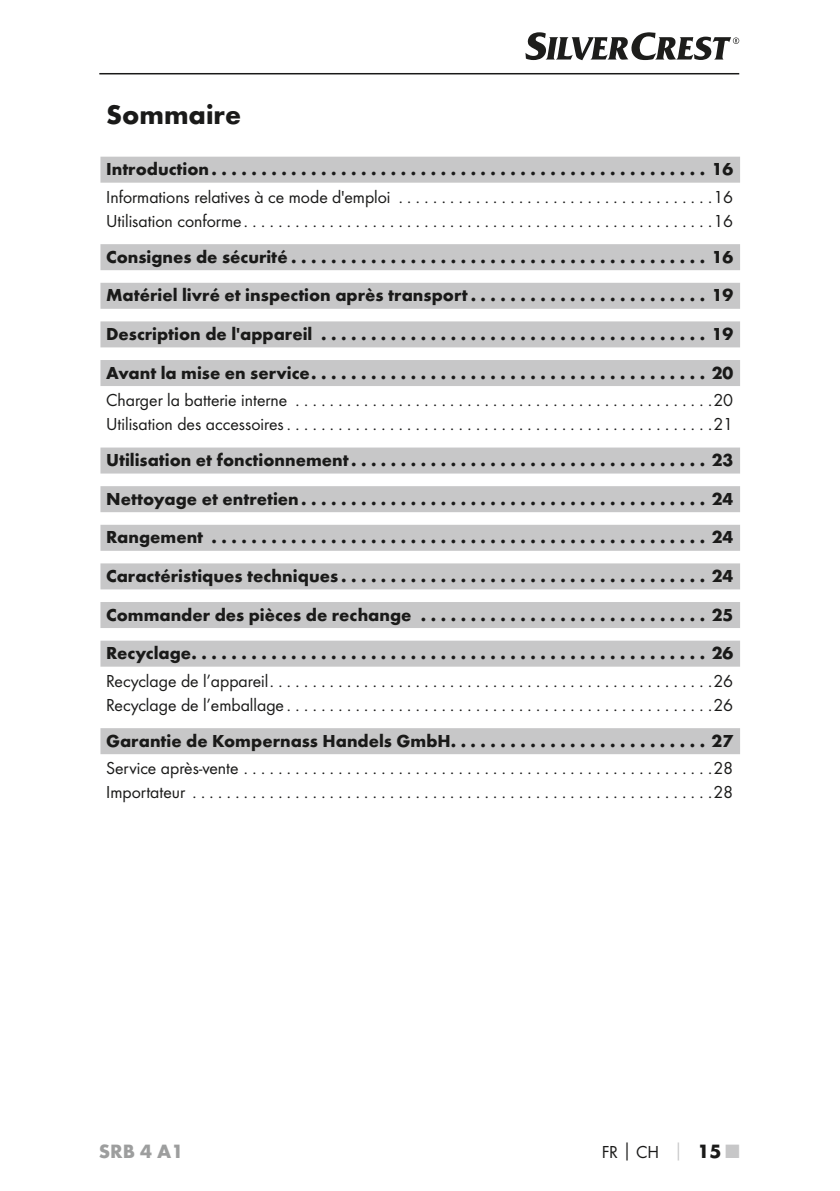
<style>
.page{position:relative;width:840px;height:1191px;background:#fff}
.page>*{position:absolute;margin:0;border:0;box-sizing:border-box;transform-origin:0 0}
.t1{font:700 28px "Futura";color:#1a1a19}
.t2{font:700 20px "Futura";color:#9d9e9e}
.t3{font:700 18px/38.6px "Futura";color:#1a1a19;text-align:justify}
.t4{font:18px/24.4px "Futura Boo";color:#1a1a19}
.s1{font-family:"Futura";font-weight:700}
.s2{font-family:"Futura";font-weight:700;color:#c7c7c8}
.s3{font-family:"Futura";font-weight:700;font-size:20px}
.s4{font-family:"Futura";font-weight:700;font-size:20px;color:#c7c7c8}
</style>
<div class="page">
<hr style="left:99px;top:73px;width:639px;height:1px;background:#1a1a19">
<svg style="left:525px;top:32px;width:213px;height:28px"></svg>
<div style="left:100px;top:157px;width:639px;height:26px;background:#c7c7c8"></div>
<div style="left:100px;top:244px;width:639px;height:26px;background:#c7c7c8"></div>
<div style="left:100px;top:283px;width:639px;height:26px;background:#c7c7c8"></div>
<div style="left:100px;top:321px;width:639px;height:26px;background:#c7c7c8"></div>
<div style="left:100px;top:360px;width:639px;height:26px;background:#c7c7c8"></div>
<div style="left:100px;top:447px;width:639px;height:26px;background:#c7c7c8"></div>
<div style="left:100px;top:486px;width:639px;height:26px;background:#c7c7c8"></div>
<div style="left:100px;top:525px;width:639px;height:26px;background:#c7c7c8"></div>
<div style="left:100px;top:563px;width:639px;height:26px;background:#c7c7c8"></div>
<div style="left:100px;top:602px;width:639px;height:26px;background:#c7c7c8"></div>
<div style="left:100px;top:640px;width:639px;height:26px;background:#c7c7c8"></div>
<div style="left:100px;top:728px;width:639px;height:26px;background:#c7c7c8"></div>
<h1 class="t1" style="left:106px;top:103px;width:137px">Sommaire</h1>
<p class="t3" style="left:106px;top:151px;width:628px">Introduction ..................................................16</p>
<p class="t4" style="left:106px;top:185px;width:628px">Informations relatives à ce mode d'emploi .....................................16<br>Utilisation conforme .......................................................16</p>
<p class="t3" style="left:106px;top:239px;width:628px">Consignes de sécurité ..........................................16<br>Matériel livré et inspection après transport . . . . . . . . . . . . . . . . . . . . . . . . 19<br>Description de l'appareil .......................................19<br>Avant la mise en service ........................................20</p>
<p class="t4" style="left:106px;top:388px;width:628px">Charger la batterie interne .................................................20<br>Utilisation des accessoires ..................................................21</p>
<p class="t3" style="left:106px;top:442px;width:628px">Utilisation et fonctionnement ....................................23<br>Nettoyage et entretien .........................................24<br>Rangement ..................................................24<br>Caractéristiques techniques .....................................24<br>Commander des pièces de rechange .............................25<br>Recyclage ....................................................26</p>
<p class="t4" style="left:106px;top:669px;width:628px">Recyclage de l’appareil ....................................................26<br>Recyclage de l’emballage ..................................................26</p>
<p class="t3" style="left:106px;top:722px;width:628px">Garantie de Kompernass Handels GmbH. . . . . . . . . . . . . . . . . . . . . . . . . . 27</p>
<p class="t4" style="left:106px;top:756px;width:628px">Service après-vente .......................................................28<br>Importateur .............................................................28</p>
<p class="t2" style="left:99px;top:1143px;width:86px">SRB 4 A1</p>
<p class="t4" style="left:601px;top:1140px;width:139px">FR<span class="s1">│</span>CH <span class="s2">│</span> <span class="s3">15</span> <span class="s4">■</span></p>
</div>
